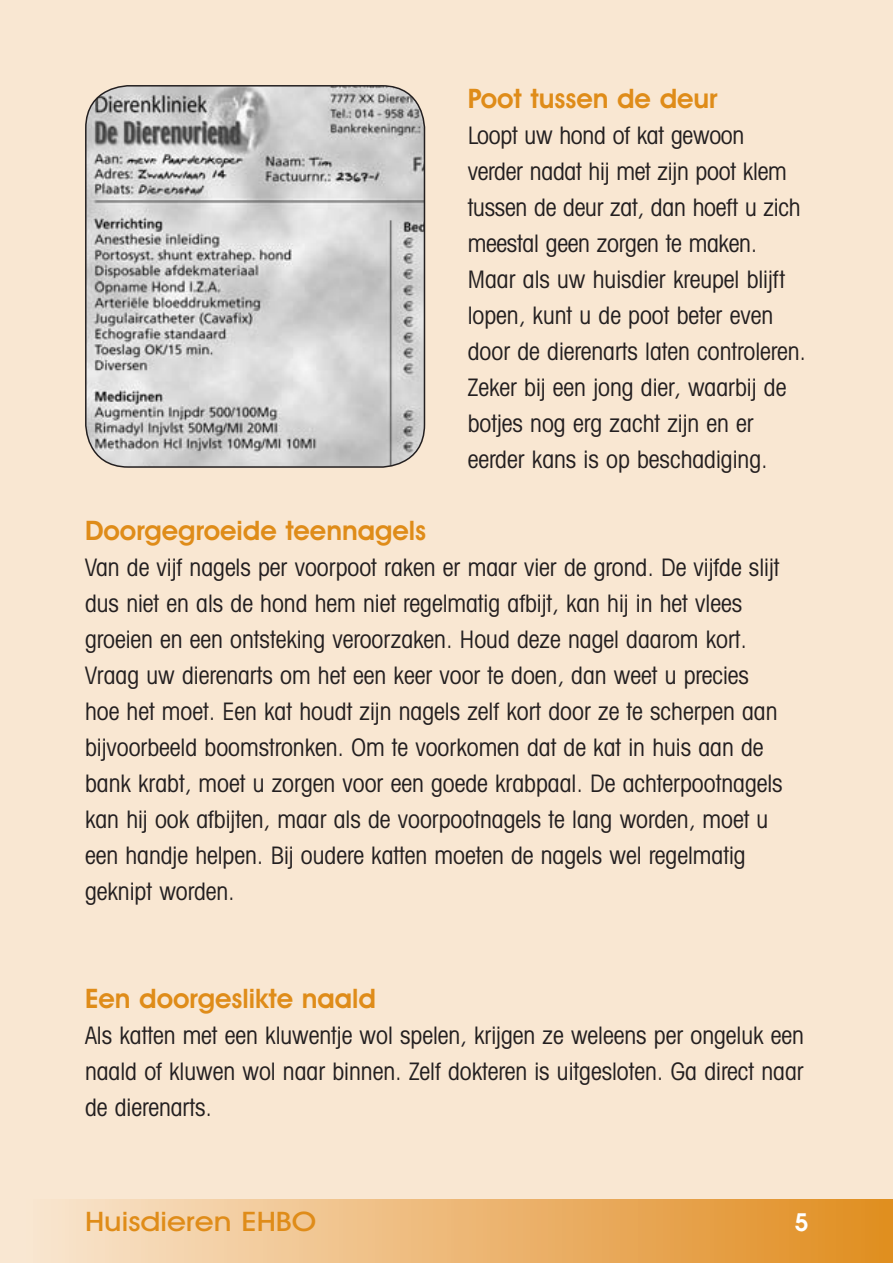
<style>
.page{position:relative;width:893px;height:1263px;background:#f9e7d2}
.page>*{position:absolute;margin:0;border:0;box-sizing:border-box;transform-origin:0 0}
.t1{font:600 27px "Avant Garde IT Cby BT";color:#df8c19}
.t2{font:500 27px "Avant Garde IT Cby BT";color:#df8c19;scale:1.15 1}
.t3{font:condensed 24px/36px "Avant Garde IT Cby BT";color:#231f20}
.t4{font:600 24px "Avant Garde";color:#fff}
.s1{font-style:inherit}
</style>
<div class="page">
<img style="left:86px;top:86px;width:338px;height:381px;border-radius:43px">
<div style="left:85px;top:85px;width:340px;height:383px;border:2px solid #231f20;border-radius:43px"></div>
<div style="left:0;top:1199px;width:893px;height:64px;background:linear-gradient(to right,#fae7d4,#e08c20)"></div>
<p class="t1" style="left:468px;top:88px;width:251px">Poot tussen de deur</p>
<p class="t3" style="left:468px;top:119px;width:340px">Loopt uw hond of kat gewoon<br>verder nadat hij met zijn poot klem tussen de deur zat, dan hoeft u zich meestal geen zorgen te maken.<br>Maar als uw huisdier kreupel blijft lopen, kunt u de poot beter even door de dierenarts laten controleren.<br>Zeker bij een jong dier, waarbij de botjes nog erg zacht zijn en er eerder kans is op beschadiging.</p>
<p class="t1" style="left:85px;top:520px;width:343px">Doorgegroeide teennagels</p>
<p class="t3" style="left:85px;top:551px;width:699px">Van de vijf nagels per voorpoot raken er maar vier de grond. De vijfde slijt dus niet en als de hond hem niet regelmatig afbijt, kan hij in het vlees groeien en een ontsteking veroorzaken. Houd deze nagel daarom kort.<br>Vraag uw dierenarts om het een keer voor te doen, dan weet u precies hoe het moet. Een kat houdt zijn nagels zelf kort door ze te scherpen aan bijvoorbeeld boomstronken. Om te voorkomen dat de kat in huis aan de bank krabt, moet u zorgen voor een goede krabpaal. De achterpootnagels kan hij ook afbijten, maar als de voorpootnagels te lang worden, moet u een handje helpen. Bij oudere katten moeten de nagels wel regelmatig geknipt worden.</p>
<p class="t1" style="left:85px;top:988px;width:292px">Een doorgeslikte naald</p>
<p class="t3" style="left:85px;top:1019px;width:720px;text-align:justify">Als katten met een kluwentje wol spelen, krijgen ze weleens per ongeluk een naald of kluwen wol naar binnen. Zelf dokteren is uitgesloten. Ga direct naar de dierenarts.</p>
<p class="t2" style="left:85px;top:1206px;width:203px"><span class="s1">H</span>uisdieren EHBO</p>
<p class="t4" style="left:795px;top:1213px;width:15px">5</p>
</div>
